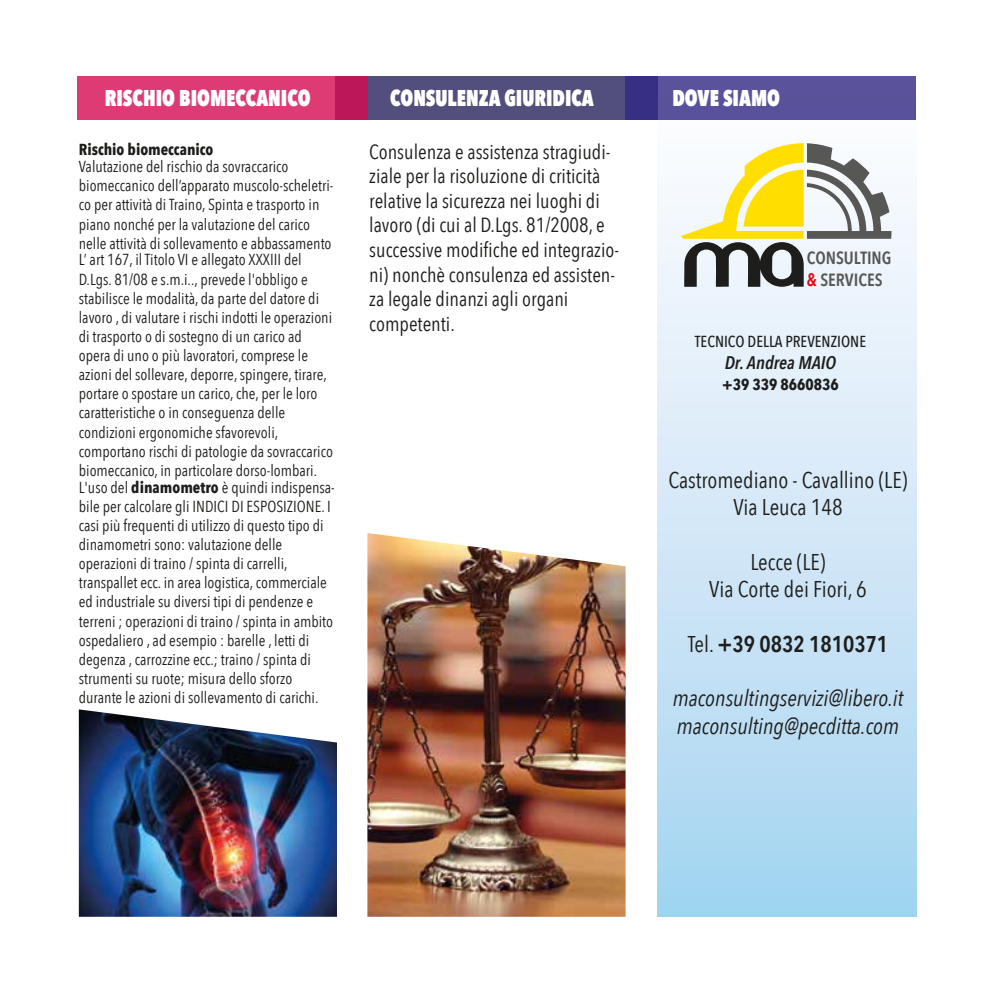
<style>
.page{position:relative;width:993px;height:993px;background:#fff}
.page>*{position:absolute;margin:0;border:0;box-sizing:border-box;transform-origin:0 0}
.t1{font:22.75px/27.3px "Avenir Next Condensed";color:#1e1e1c;text-align:center}
.t2{font:italic 22.75px/27.3px "Avenir Next Condensed";color:#1e1e1c}
.t3{font:800 22.75px "Avenir Next Condensed";color:#fff;scale:.88 1}
.t4{font:600 22.75px "Avenir Next Condensed";color:#1e1e1c}
.t5{font:20.47px/24.5px "Avenir Next Condensed";color:#1d1d1b}
.t6{font:italic 600 18.2px "Avenir Next Condensed";color:#1e1e1c}
.t7{font:600 17.68px/21.2px "Avenir Next Condensed";color:#575756}
.t8{font:15.92px/19.1px "Avenir Next Condensed";color:#1d1d1b}
.t9{font:500 15.92px "Avenir Next Condensed";color:#1e1e1c}
.t10{font:700 15.92px "Avenir Next Condensed";color:#1d1d1b}
.t11{font:700 15.92px "Avenir Next Condensed";color:#1e1e1c}
.s1{font-weight:700}
.s2{color:#e30613}
.s3{font-weight:400}
</style>
<div class="page">
<div style="left:657px;top:76px;width:258px;height:840px;background:linear-gradient(to bottom,#fff,#a6d4f0)"></div>
<div style="left:335px;top:76px;width:322px;height:43px;background:#534f7c"></div>
<img style="left:367px;top:533px;width:258px;height:383px">
<svg style="left:77px;top:76px;width:290px;height:43px;background:#da3771"></svg>
<svg style="left:625px;top:76px;width:290px;height:43px;background:#554d98"></svg>
<svg style="left:681px;top:143px;width:210px;height:144px"></svg>
<img style="left:79px;top:709px;width:258px;height:207px">
<h1 class="t3" style="left:105px;top:84px;width:235px">RISCHIO BIOMECCANICO</h1>
<h1 class="t3" style="left:390px;top:84px;width:233px">CONSULENZA GIURIDICA</h1>
<h1 class="t3" style="left:672px;top:84px;width:124px">DOVE SIAMO</h1>
<p class="t10" style="left:79px;top:140px;width:136px">Rischio biomeccanico</p>
<p class="t8" style="left:79px;top:156px;width:256px">Valutazione del rischio da sovraccarico biomeccanico dell’apparato muscolo-scheletri&shy;co per attività di Traino, Spinta e trasporto in piano nonché per la valutazione del carico nelle attività di sollevamento e abbassamento</p>
<p class="t8" style="left:79px;top:249px;width:255px">L’ art 167, il Titolo VI e allegato XXXIII del D.Lgs. 81/08 e s.m.i.., prevede l'obbligo e stabilisce le modalità, da parte del datore di lavoro , di valutare i rischi indotti le operazioni di trasporto o di sostegno di un carico ad opera di uno o più lavoratori, comprese le azioni del sollevare, deporre, spingere, tirare, portare o spostare un carico, che, per le loro caratteristiche o in conseguenza delle condizioni ergonomiche sfavorevoli, comportano rischi di patologie da sovraccarico biomeccanico, in particolare dorso-lombari.</p>
<p class="t8" style="left:79px;top:476px;width:257px">L'uso del <span class="s1">dinamometro</span> è quindi indispensa&shy;bile per calcolare gli INDICI DI ESPOSIZIONE. I casi più frequenti di utilizzo di questo tipo di dinamometri sono: valutazione delle operazioni di traino / spinta di carrelli, transpallet ecc. in area logistica, commerciale ed industriale su diversi tipi di pendenze e terreni ; operazioni di traino / spinta in ambito ospedaliero , ad esempio : barelle , letti di degenza , carrozzine ecc.; traino / spinta di strumenti su ruote; misura dello sforzo durante le azioni di sollevamento di carichi.</p>
<p class="t5" style="left:369px;top:138px;width:251px">Consulenza e assistenza stragiudi&shy;ziale per la risoluzione di criticità relative la sicurezza nei luoghi di lavoro (di cui al D.Lgs. 81/2008, e successive modifiche ed integrazio&shy;ni) nonchè consulenza ed assisten&shy;za legale dinanzi agli organi competenti.</p>
<p class="t7" style="left:806px;top:247px;width:86px">CONSULTING <span class="s2">&amp;</span> SERVICES</p>
<p class="t9" style="left:694px;top:331px;width:173px">TECNICO DELLA PREVENZIONE</p>
<p class="t6" style="left:724px;top:351px;width:113px">Dr. Andrea MAIO</p>
<p class="t11" style="left:722px;top:374px;width:118px">+39 339 8660836</p>
<h1 class="t1" style="left:668px;top:465px;width:240px">Castromediano - Cavallino (LE)<br>Via Leuca 148</h1>
<h1 class="t1" style="left:709px;top:546px;width:159px">Lecce (LE)<br>Via Corte dei Fiori, 6</h1>
<h1 class="t4" style="left:687px;top:623px;width:202px"><span class="s3">Tel.</span>+39 0832 1810371</h1>
<h1 class="t2" style="left:672px;top:684px;width:232px">maconsultingservizi@libero.it maconsulting@pecditta.com</h1>
</div>
